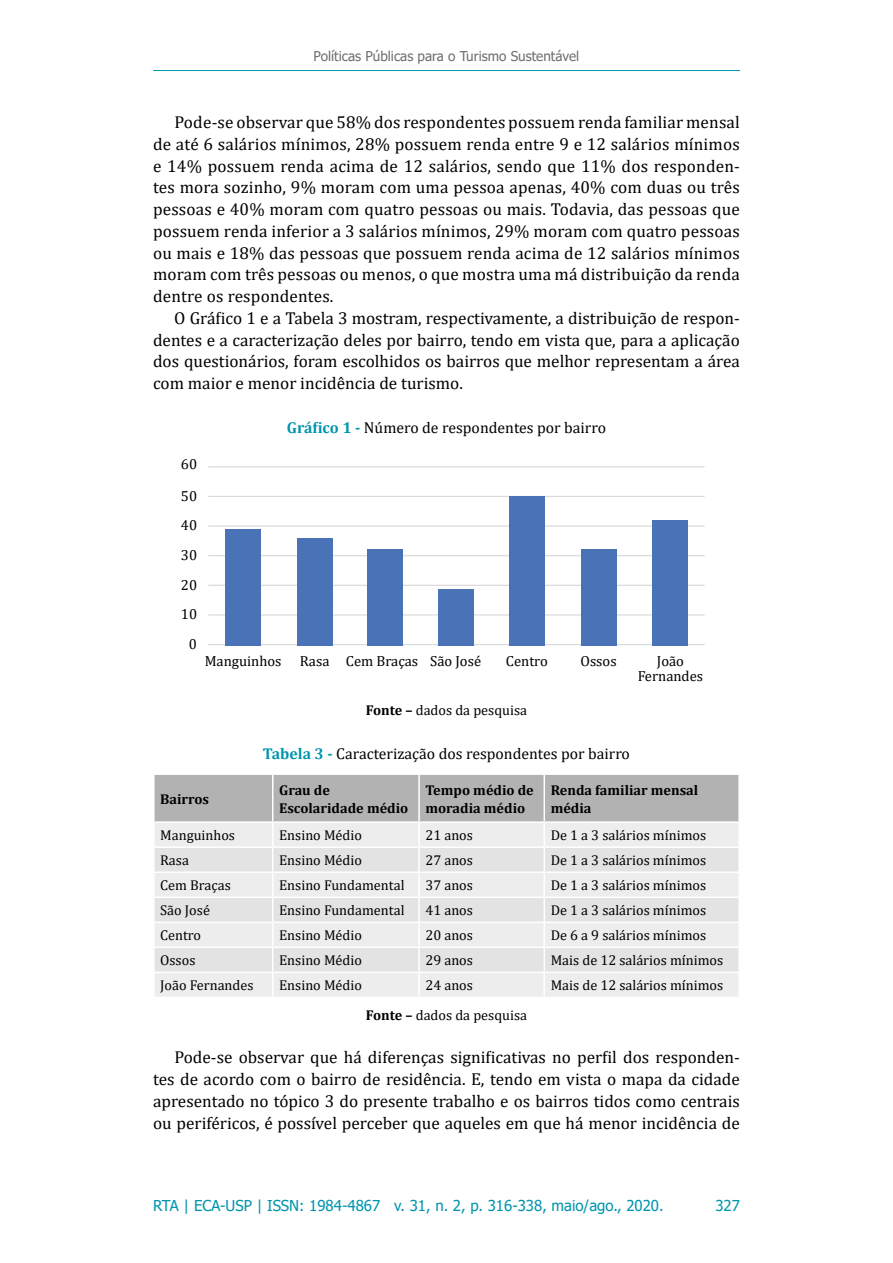
<style>
.page{position:relative;width:893px;height:1263px;background:#fff}
.page>*{position:absolute;margin:0;border:0;box-sizing:border-box;transform-origin:0 0}
.t1{font:700 19.5px "Cambria";color:#000}
.t2{font:17.25px/21.8px "Cambria";color:#000;text-align:justify}
.t3{font:15.75px "Cambria";color:#000}
.t4{font:15px "Tahoma";color:#0095ad}
.t5{font:14.7px/29.5px "Cambria";color:#000;text-align:center}
.t6{font:14.25px "Cambria";color:#000}
.t7{font:700 14.25px/18px "Cambria";color:#000}
.t8{font:13.5px "Tahoma";color:#706f6f}
.s1{font-weight:700;color:#0095ad}
.s2{font-weight:700}
</style>
<div class="page">
<hr style="left:153px;top:70px;width:587px;height:1px;background:#0095ad">
<hr style="left:208px;top:466px;width:497px;height:1px;background:#dadada">
<hr style="left:208px;top:496px;width:497px;height:1px;background:#dadada">
<hr style="left:208px;top:525px;width:497px;height:2px;background:#dadada">
<hr style="left:208px;top:555px;width:497px;height:1px;background:#dadada">
<hr style="left:208px;top:585px;width:497px;height:1px;background:#dadada">
<hr style="left:208px;top:614px;width:497px;height:1px;background:#dadada">
<hr style="left:208px;top:644px;width:497px;height:1px;background:#dadada">
<div style="left:225px;top:529px;width:36px;height:117px;background:#4972b7"></div>
<div style="left:297px;top:538px;width:35px;height:108px;background:#4972b7"></div>
<div style="left:367px;top:549px;width:36px;height:97px;background:#4972b7"></div>
<div style="left:438px;top:589px;width:35px;height:57px;background:#4972b7"></div>
<div style="left:509px;top:496px;width:36px;height:150px;background:#4972b7"></div>
<div style="left:581px;top:549px;width:35px;height:97px;background:#4972b7"></div>
<div style="left:653px;top:520px;width:35px;height:126px;background:#4972b7"></div>
<svg style="left:155px;top:774px;width:583px;height:223px;background:#ddd"></svg>
<hr style="left:153px;top:821px;width:120px;height:2px;background:#fff">
<hr style="left:273px;top:821px;width:146px;height:2px;background:#fff">
<hr style="left:419px;top:821px;width:125px;height:2px;background:#fff">
<hr style="left:544px;top:821px;width:196px;height:2px;background:#fff">
<hr style="left:153px;top:846px;width:120px;height:2px;background:#fff">
<hr style="left:273px;top:846px;width:146px;height:2px;background:#fff">
<hr style="left:419px;top:846px;width:125px;height:2px;background:#fff">
<hr style="left:544px;top:846px;width:196px;height:2px;background:#fff">
<hr style="left:153px;top:871px;width:120px;height:2px;background:#fff">
<hr style="left:273px;top:871px;width:146px;height:2px;background:#fff">
<hr style="left:419px;top:871px;width:125px;height:2px;background:#fff">
<hr style="left:544px;top:871px;width:196px;height:2px;background:#fff">
<hr style="left:153px;top:896px;width:120px;height:2px;background:#fff">
<hr style="left:273px;top:896px;width:146px;height:2px;background:#fff">
<hr style="left:419px;top:896px;width:125px;height:2px;background:#fff">
<hr style="left:544px;top:896px;width:196px;height:2px;background:#fff">
<hr style="left:153px;top:921px;width:120px;height:2px;background:#fff">
<hr style="left:273px;top:921px;width:146px;height:2px;background:#fff">
<hr style="left:419px;top:921px;width:125px;height:2px;background:#fff">
<hr style="left:544px;top:921px;width:196px;height:2px;background:#fff">
<hr style="left:153px;top:946px;width:120px;height:2px;background:#fff">
<hr style="left:273px;top:946px;width:146px;height:2px;background:#fff">
<hr style="left:419px;top:946px;width:125px;height:2px;background:#fff">
<hr style="left:544px;top:946px;width:196px;height:2px;background:#fff">
<hr style="left:153px;top:972px;width:120px;height:1px;background:#fff">
<hr style="left:273px;top:972px;width:146px;height:1px;background:#fff">
<hr style="left:419px;top:972px;width:125px;height:1px;background:#fff">
<hr style="left:544px;top:972px;width:196px;height:1px;background:#fff">
<p class="t8" style="left:314px;top:47px;width:267px">Políticas Públicas para o Turismo Sustentável</p>
<p class="t2" style="left:153px;top:111px;width:588px;text-indent:21px">Pode-se observar que 58% dos respondentes possuem renda familiar mensal de até 6 salários mínimos, 28% possuem renda entre 9 e 12 salários mínimos e 14% possuem renda acima de 12 salários, sendo que 11% dos responden&shy;tes mora sozinho, 9% moram com uma pessoa apenas, 40% com duas ou três pessoas e 40% moram com quatro pessoas ou mais. Todavia, das pessoas que possuem renda inferior a 3 salários mínimos, 29% moram com quatro pessoas ou mais e 18% das pessoas que possuem renda acima de 12 salários mínimos moram com três pessoas ou menos, o que mostra uma má distribuição da renda dentre os respondentes.</p>
<p class="t2" style="left:153px;top:307px;width:588px;text-indent:21px">O Gráfico 1 e a Tabela 3 mostram, respectivamente, a distribuição de respon&shy;dentes e a caracterização deles por bairro, tendo em vista que, para a aplicação dos questionários, foram escolhidos os bairros que melhor representam a área com maior e menor incidência de turismo.</p>
<p class="t3" style="left:287px;top:418px;width:321px"><span class="s1">Gráfico 1 -</span> Número de respondentes por bairro</p>
<p class="t1" style="left:414px;top:420px;width:69px">Bairros</p>
<p class="t5" style="left:181px;top:449px;width:18px;line-height:31.2px;text-align:left">60<br>50</p>
<p class="t5" style="left:181px;top:510px;width:18px">40<br>30<br>20<br>10<br>0</p>
<p class="t5" style="left:205px;top:646px;width:78px">Manguinhos</p>
<p class="t5" style="left:300px;top:646px;width:183px">Rasa Cem Braças São José</p>
<p class="t5" style="left:506px;top:646px;width:44px">Centro</p>
<p class="t5" style="left:580px;top:646px;width:38px">Ossos</p>
<p class="t5" style="left:638px;top:653px;width:67px;line-height:14.7px">João<br>Fernandes</p>
<p class="t6" style="left:366px;top:702px;width:163px"><span class="s2">Fonte –</span> dados da pesquisa</p>
<p class="t3" style="left:263px;top:744px;width:368px"><span class="s1">Tabela 3 -</span> Caracterização dos respondentes por bairro</p>
<p class="t7" style="left:160px;top:789px;width:50px">Bairros</p>
<p class="t7" style="left:279px;top:780px;width:131px">Grau de<br>Escolaridade médio</p>
<p class="t7" style="left:425px;top:780px;width:110px">Tempo médio de moradia médio</p>
<p class="t7" style="left:551px;top:780px;width:149px">Renda familiar mensal média</p>
<p class="t6" style="left:160px;top:827px;width:76px">Manguinhos</p>
<p class="t6" style="left:279px;top:827px;width:84px">Ensino Médio</p>
<p class="t6" style="left:425px;top:827px;width:49px">21 anos</p>
<p class="t6" style="left:551px;top:827px;width:157px">De 1 a 3 salários mínimos</p>
<p class="t6" style="left:160px;top:852px;width:30px">Rasa</p>
<p class="t6" style="left:279px;top:852px;width:84px">Ensino Médio</p>
<p class="t6" style="left:425px;top:852px;width:49px">27 anos</p>
<p class="t6" style="left:551px;top:852px;width:157px">De 1 a 3 salários mínimos</p>
<p class="t6" style="left:160px;top:877px;width:72px">Cem Braças</p>
<p class="t6" style="left:279px;top:877px;width:127px">Ensino Fundamental</p>
<p class="t6" style="left:425px;top:877px;width:49px">37 anos</p>
<p class="t6" style="left:551px;top:877px;width:157px">De 1 a 3 salários mínimos</p>
<p class="t6" style="left:160px;top:902px;width:51px">São José</p>
<p class="t6" style="left:279px;top:902px;width:127px">Ensino Fundamental</p>
<p class="t6" style="left:425px;top:902px;width:49px">41 anos</p>
<p class="t6" style="left:551px;top:902px;width:157px">De 1 a 3 salários mínimos</p>
<p class="t6" style="left:160px;top:927px;width:42px">Centro</p>
<p class="t6" style="left:279px;top:927px;width:84px">Ensino Médio</p>
<p class="t6" style="left:425px;top:927px;width:49px">20 anos</p>
<p class="t6" style="left:551px;top:927px;width:157px">De 6 a 9 salários mínimos</p>
<p class="t6" style="left:160px;top:952px;width:37px">Ossos</p>
<p class="t6" style="left:279px;top:952px;width:84px">Ensino Médio</p>
<p class="t6" style="left:425px;top:952px;width:49px">29 anos</p>
<p class="t6" style="left:551px;top:952px;width:174px">Mais de 12 salários mínimos</p>
<p class="t6" style="left:160px;top:977px;width:95px">João Fernandes</p>
<p class="t6" style="left:279px;top:977px;width:84px">Ensino Médio</p>
<p class="t6" style="left:425px;top:977px;width:49px">24 anos</p>
<p class="t6" style="left:551px;top:977px;width:174px">Mais de 12 salários mínimos</p>
<p class="t6" style="left:366px;top:1007px;width:163px"><span class="s2">Fonte –</span> dados da pesquisa</p>
<p class="t2" style="left:153px;top:1046px;width:588px;text-indent:21px">Pode-se observar que há diferenças significativas no perfil dos responden&shy;tes de acordo com o bairro de residência. E, tendo em vista o mapa da cidade apresentado no tópico 3 do presente trabalho e os bairros tidos como centrais ou periféricos, é possível perceber que aqueles em que há menor incidência de</p>
<p class="t4" style="left:153px;top:1196px;width:512px">RTA | ECA-USP | ISSN: 1984-4867 v. 31, n. 2, p. 316-338, maio/ago., 2020.</p>
<p class="t4" style="left:715px;top:1196px;width:26px">327</p>
</div>
